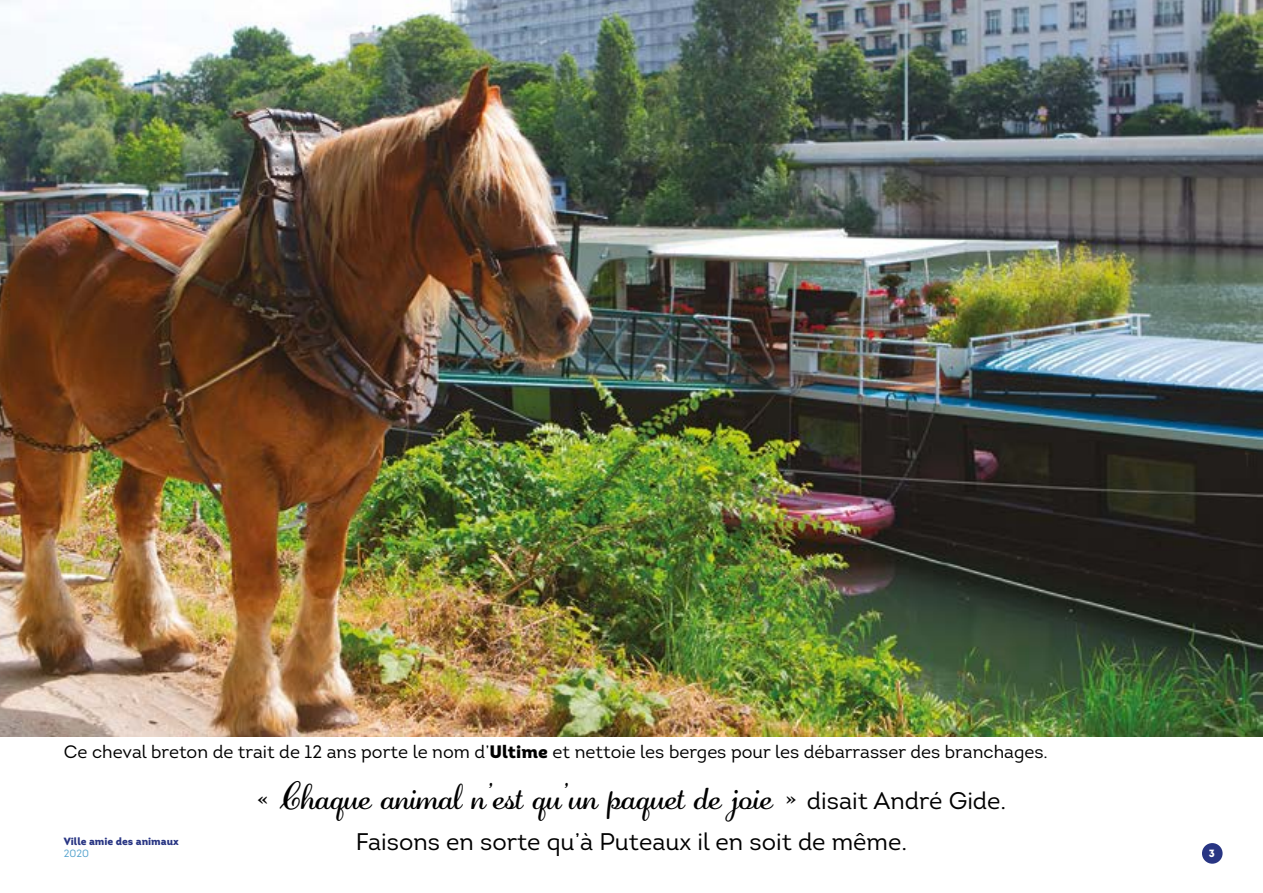
<style>
.page{position:relative;width:1263px;height:893px;background:#fff}
.page>*{position:absolute;margin:0;border:0;box-sizing:border-box;transform-origin:0 0}
.t1{font:36px "Adage Script JF";color:#000}
.t2{font:24px "Intro";color:#000}
.t3{font:18px "Intro";color:#000}
.t4{font:900 10.5px "Intro";color:#283583}
.t5{font:10.5px "Intro Book Alt";color:#52a2cd}
.t6{font:900 10.5px "Intro";color:#fff}
.s1{font-family:"Intro Black Alt"}
.s2{font-family:"Intro";font-size:24px}
</style>
<div class="page">
<div style="left:1202px;top:843px;width:20px;height:21px;background:#283583;border-radius:50%"></div>
<img style="left:0;top:0;width:1263px;height:737px">
<p class="t3" style="left:64px;top:740px;width:985px">Ce cheval breton de trait de 12 ans porte le nom d’<span class="s1">Ultime</span> et nettoie les berges pour les débarrasser des branchages.</p>
<p class="t4" style="left:64px;top:834px;width:116px">Ville amie des animaux</p>
<p class="t5" style="left:64px;top:847px;width:27px">2020</p>
<h1 class="t1" style="left:257px;top:772px;width:751px">« Chaque animal n’est qu’un paquet de joie » <span class="s2">disait André Gide.</span></h1>
<h2 class="t2" style="left:356px;top:827px;width:553px">Faisons en sorte qu’à Puteaux il en soit de même.</h2>
<p class="t6" style="left:1209px;top:846px;width:8px">3</p>
</div>
